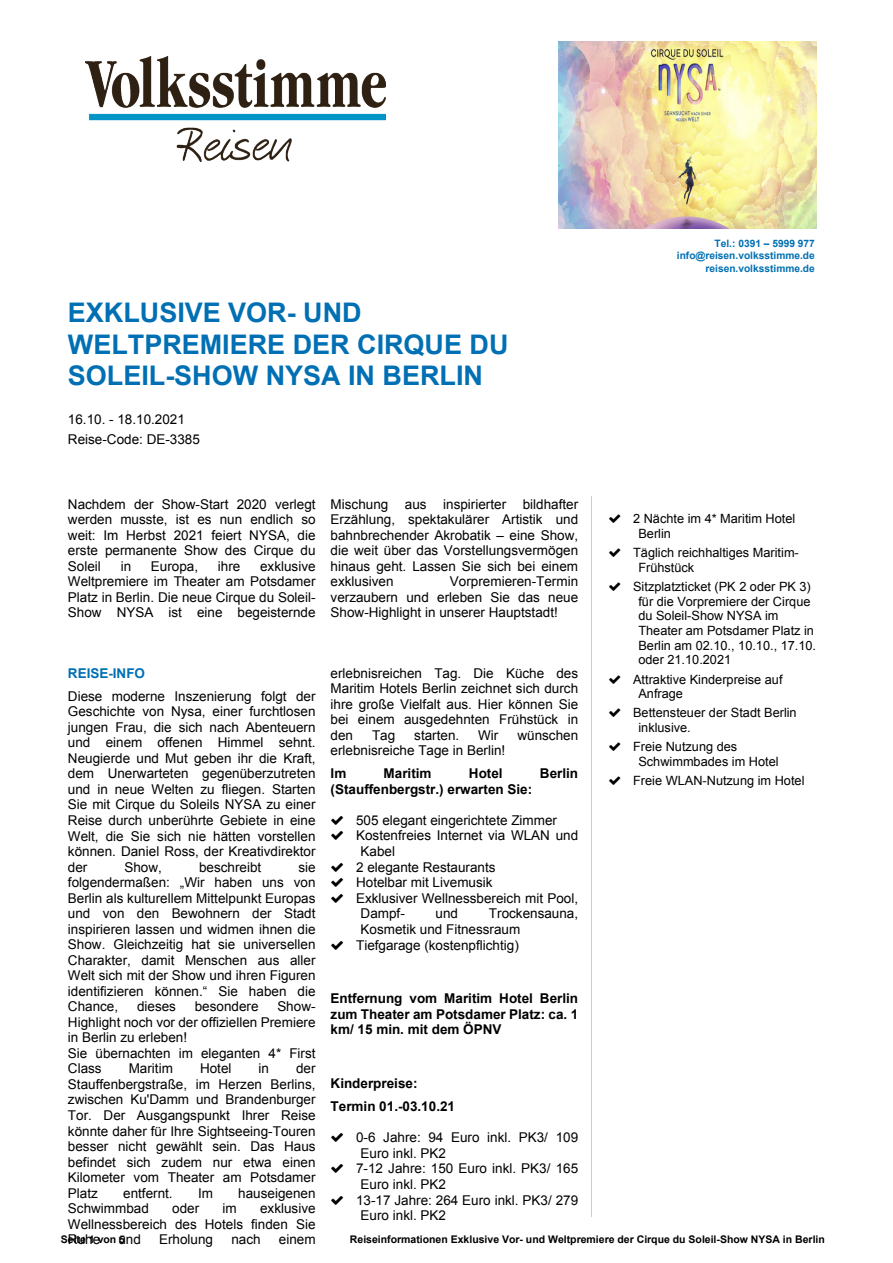
<style>
.page{position:relative;width:893px;height:1263px;background:#fff}
.page>*{position:absolute;margin:0;border:0;box-sizing:border-box;transform-origin:0 0}
.t1{font:700 27px/31px "Arial";color:#006fb3}
.t2{font:13.5px/15.6px "Arial";color:#000;text-align:justify}
.t3{font:700 13.5px/15.6px "Arial";color:#000;text-align:justify}
.t4{font:700 13.5px "Arial";color:#006fb3}
.t5{font:12.75px/14.7px "Arial";color:#000}
.t6{font:700 10.5px "Arial";color:#000}
.t7{font:700 10.2px/12.3px "Arial";color:#006fb3;text-align:right}
</style>
<div class="page">
<hr style="left:591px;top:496px;width:1px;height:720px;background:#ccc">
<img style="left:86px;top:56px;width:300px;height:105px">
<img style="left:558px;top:41px;width:258px;height:188px">
<h1 class="t1" style="left:68px;top:300px;width:442px">EXKLUSIVE VOR- UND<br>WELTPREMIERE DER CIRQUE DU<br>SOLEIL-SHOW NYSA IN BERLIN</h1>
<p class="t2" style="left:68px;top:410px;width:134px;line-height:20px">16.10. - 18.10.2021<br>Reise-Code: DE-3385</p>
<p class="t7" style="left:677px;top:238px;width:139px">Tel.: 0391 – 5999 977 info@reisen.volksstimme.de reisen.volksstimme.de</p>
<p class="t2" style="left:68px;top:497px;width:249px">Nachdem der Show-Start 2020 verlegt werden musste, ist es nun endlich so weit: Im Herbst 2021 feiert NYSA, die erste permanente Show des Cirque du Soleil</p>
<p class="t2" style="left:331px;top:497px;width:249px">Mischung aus inspirierter bildhafter Erzählung, spektakulärer Artistik und bahnbrechender Akrobatik – eine Show, die weit über das Vorstellungsvermögen hinaus geht. Lassen Sie sich bei einem exklusiven</p>
<p class="t5" style="left:638px;top:512px;width:158px;text-indent:-5px">2 Nächte im 4* Maritim Hotel<br>Berlin</p>
<p class="t5" style="left:638px;top:546px;width:162px;text-indent:-5px">Täglich reichhaltiges Maritim-<br>Frühstück</p>
<p class="t5" style="left:638px;top:580px;width:179px;text-indent:-5px">Sitzplatzticket (PK 2 oder PK 3) für die Vorpremiere der Cirque du Soleil-Show NYSA im<br>Theater am Potsdamer Platz in<br>Berlin am 02.10., 10.10., 17.10. oder 21.10.2021</p>
<p class="t5" style="left:638px;top:673px;width:146px;text-indent:-5px">Attraktive Kinderpreise auf<br>Anfrage</p>
<p class="t5" style="left:638px;top:707px;width:160px;text-indent:-5px">Bettensteuer der Stadt Berlin inklusive.</p>
<p class="t5" style="left:638px;top:741px;width:142px;text-indent:-5px">Freie Nutzung des<br>Schwimmbades im Hotel</p>
<p class="t5" style="left:633px;top:775px;width:173px">Freie WLAN-Nutzung im Hotel</p>
<p class="t2" style="left:68px;top:559px;width:249px;text-indent:192px">exklusive Weltpremiere im Theater am Potsdamer Platz in Berlin. Die neue Cirque du Soleil-Show NYSA ist eine begeisternde</p>
<p class="t2" style="left:121px;top:559px;width:12px">in</p>
<p class="t2" style="left:151px;top:559px;width:49px">Europa,</p>
<p class="t2" style="left:218px;top:559px;width:24px">ihre</p>
<p class="t2" style="left:331px;top:575px;width:249px;text-indent:119px">Vorpremieren-Termin verzaubern und erleben Sie das neue Show-Highlight in unserer Hauptstadt!</p>
<p class="t4" style="left:68px;top:668px;width:79px">REISE-INFO</p>
<p class="t2" style="left:68px;top:689px;width:249px">Diese moderne Inszenierung folgt der Geschichte von Nysa, einer furchtlosen jungen Frau, die sich nach Abenteuern und einem offenen Himmel sehnt.<br>Neugierde und Mut geben ihr die Kraft, dem Unerwarteten gegenüberzutreten und in neue Welten zu fliegen. Starten Sie mit Cirque du Soleils NYSA zu einer Reise durch unberührte Gebiete in eine Welt, die Sie sich nie hätten vorstellen können. Daniel Ross, der Kreativdirektor der</p>
<p class="t2" style="left:331px;top:666px;width:249px">erlebnisreichen Tag. Die Küche des Maritim Hotels Berlin zeichnet sich durch ihre große Vielfalt aus. Hier können Sie bei einem ausgedehnten Frühstück in den</p>
<p class="t2" style="left:372px;top:728px;width:25px">Tag</p>
<p class="t2" style="left:414px;top:728px;width:46px">starten.</p>
<p class="t2" style="left:478px;top:728px;width:22px">Wir</p>
<p class="t2" style="left:517px;top:728px;width:62px">wünschen</p>
<p class="t2" style="left:331px;top:744px;width:176px">erlebnisreiche Tage in Berlin!</p>
<p class="t3" style="left:331px;top:767px;width:17px">Im</p>
<p class="t3" style="left:384px;top:767px;width:49px">Maritim</p>
<p class="t3" style="left:469px;top:767px;width:35px">Hotel</p>
<p class="t3" style="left:540px;top:767px;width:40px">Berlin</p>
<p class="t3" style="left:331px;top:783px;width:203px">(Stauffenbergstr.) erwarten Sie:</p>
<p class="t2" style="left:356px;top:813px;width:202px">505 elegant eingerichtete Zimmer</p>
<p class="t2" style="left:356px;top:829px;width:224px">Kostenfreies Internet via WLAN und</p>
<p class="t2" style="left:361px;top:845px;width:36px">Kabel</p>
<p class="t2" style="left:356px;top:860px;width:141px">2 elegante Restaurants</p>
<p class="t2" style="left:356px;top:876px;width:138px">Hotelbar mit Livemusik</p>
<p class="t2" style="left:356px;top:892px;width:224px">Exklusiver Wellnessbereich mit Pool,</p>
<p class="t2" style="left:361px;top:907px;width:46px">Dampf-</p>
<p class="t2" style="left:436px;top:907px;width:24px">und</p>
<p class="t2" style="left:489px;top:907px;width:91px">Trockensauna,</p>
<p class="t2" style="left:361px;top:923px;width:161px">Kosmetik und Fitnessraum</p>
<p class="t2" style="left:356px;top:938px;width:164px">Tiefgarage (kostenpflichtig)</p>
<p class="t2" style="left:124px;top:860px;width:39px">Show,</p>
<p class="t2" style="left:199px;top:860px;width:64px">beschreibt</p>
<p class="t2" style="left:68px;top:860px;width:249px;text-indent:230px">sie folgendermaßen: „Wir haben uns von Berlin als kulturellem Mittelpunkt Europas und von den Bewohnern der Stadt inspirieren lassen und widmen ihnen die Show. Gleichzeitig hat sie universellen Charakter, damit Menschen aus aller Welt sich mit der Show und ihren Figuren identifizieren können.“ Sie haben die Chance,</p>
<p class="t3" style="left:331px;top:992px;width:249px">Entfernung vom Maritim Hotel Berlin zum Theater am Potsdamer Platz: ca. 1 km/ 15 min. mit dem ÖPNV</p>
<p class="t2" style="left:68px;top:1000px;width:249px;text-align:left;text-indent:209px">Show-<br>Highlight noch vor der offiziellen Premiere in Berlin zu erleben!<br>Sie übernachten im eleganten 4* First<br>Class</p>
<p class="t2" style="left:137px;top:1000px;width:41px">dieses</p>
<p class="t2" style="left:195px;top:1000px;width:65px">besondere</p>
<p class="t2" style="left:68px;top:1062px;width:249px;text-indent:228px">der Stauffenbergstraße, im Herzen Berlins, zwischen Ku'Damm und Brandenburger Tor. Der Ausgangspunkt Ihrer Reise könnte daher für Ihre Sightseeing-Touren besser nicht gewählt sein. Das Haus befindet sich zudem nur etwa einen Kilometer vom Theater am Potsdamer Platz</p>
<p class="t2" style="left:129px;top:1062px;width:46px">Maritim</p>
<p class="t2" style="left:200px;top:1062px;width:33px">Hotel</p>
<p class="t2" style="left:259px;top:1062px;width:12px">in</p>
<p class="t3" style="left:331px;top:1073px;width:126px;line-height:23.1px">Kinderpreise:<br>Termin 01.-03.10.21</p>
<p class="t2" style="left:356px;top:1131px;width:224px">0-6 Jahre: 94 Euro inkl. PK3/ 109</p>
<p class="t2" style="left:361px;top:1146px;width:87px">Euro inkl. PK2</p>
<p class="t2" style="left:356px;top:1162px;width:224px">7-12 Jahre: 150 Euro inkl. PK3/ 165</p>
<p class="t2" style="left:361px;top:1178px;width:87px">Euro inkl. PK2</p>
<p class="t2" style="left:356px;top:1193px;width:224px">13-17 Jahre: 264 Euro inkl. PK3/ 279</p>
<p class="t2" style="left:361px;top:1209px;width:87px">Euro inkl. PK2</p>
<p class="t2" style="left:123px;top:1186px;width:51px">entfernt.</p>
<p class="t2" style="left:198px;top:1186px;width:16px">Im</p>
<p class="t2" style="left:238px;top:1186px;width:79px">hauseigenen</p>
<p class="t2" style="left:68px;top:1202px;width:82px">Schwimmbad</p>
<p class="t2" style="left:172px;top:1202px;width:29px">oder</p>
<p class="t2" style="left:223px;top:1202px;width:16px">im</p>
<p class="t2" style="left:68px;top:1202px;width:249px;text-indent:192px">exklusive Wellnessbereich des Hotels finden Sie Ruhe</p>
<p class="t2" style="left:118px;top:1233px;width:24px">und</p>
<p class="t2" style="left:159px;top:1233px;width:56px">Erholung</p>
<p class="t2" style="left:231px;top:1233px;width:31px">nach</p>
<p class="t2" style="left:279px;top:1233px;width:38px">einem</p>
<p class="t6" style="left:61px;top:1235px;width:66px">Seite 1 von 5</p>
<p class="t6" style="left:350px;top:1235px;width:476px">Reiseinformationen Exklusive Vor- und Weltpremiere der Cirque du Soleil-Show NYSA in Berlin</p>
</div>
